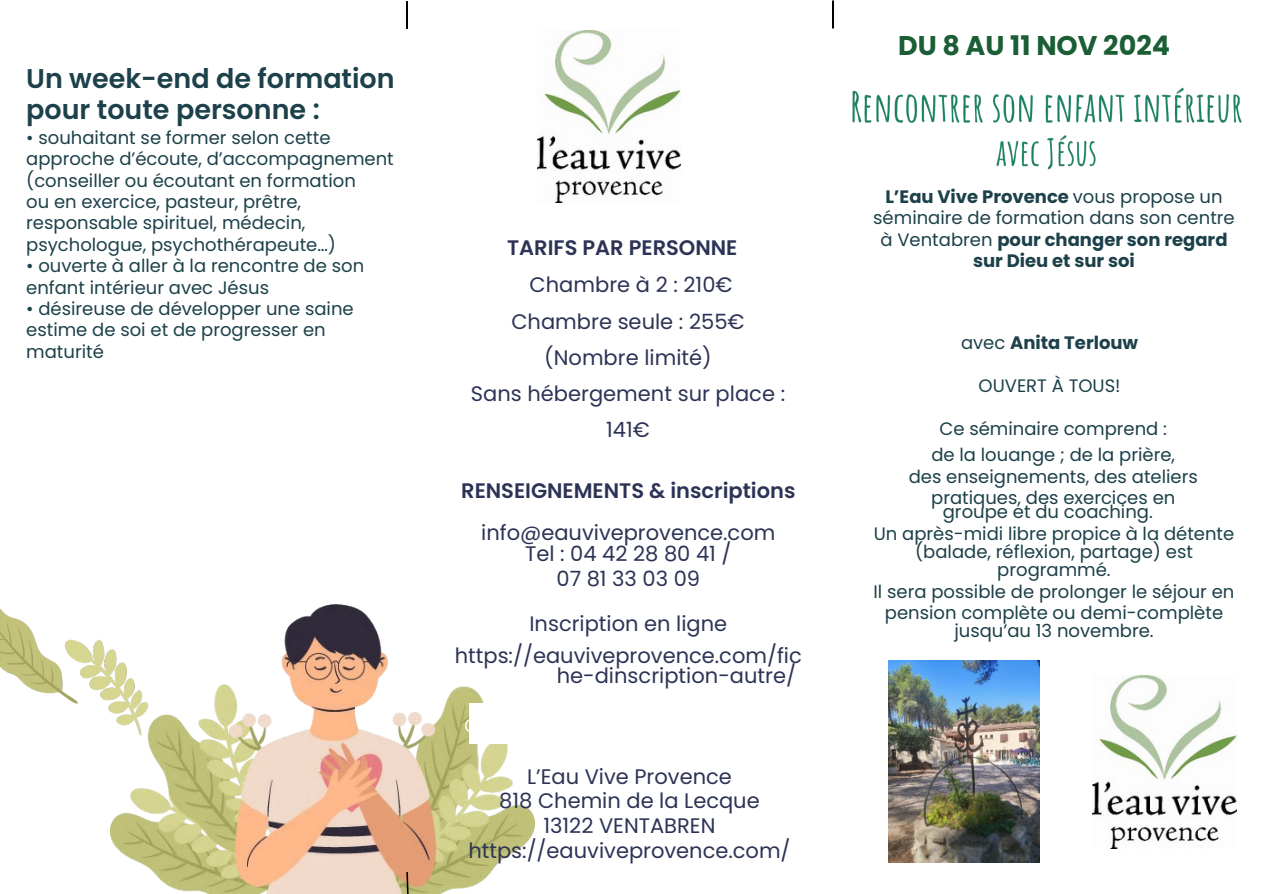
<style>
.page{position:relative;width:1263px;height:894px;background:#fff}
.page>*{position:absolute;margin:0;border:0;box-sizing:border-box;transform-origin:0 0}
.t1{font:600 27px/31.5px "Poppins";color:#1d414a}
.t2{font:700 27px "Poppins";color:#1b5e35}
.t3{font:21px/24.8px "Poppins";color:#2d3355;text-align:center}
.t4{font:600 21px/41.7px "Poppins";color:#2d3355;text-align:center}
.t5{font:18px/21.3px "Poppins";color:#1d414a}
.t6{font:18px "Poppins";color:#1c4049}
.t7{font:700 18px "Poppins";color:#1d414a}
.s1{font-weight:400}
.s2{font-weight:700}
</style>
<div class="page">
<img style="left:0;top:608px;width:110px;height:103px">
<img style="left:852px;top:87px;width:390px;height:83px">
<img style="left:110px;top:604px;width:424px;height:289px">
<img style="left:406px;top:872px;width:2px;height:21px">
<svg style="left:407px;top:1px;width:1px;height:27px"></svg>
<svg style="left:832px;top:0;width:1px;height:28px"></svg>
<img style="left:538px;top:30px;width:142px;height:172px">
<img style="left:1092px;top:675px;width:144px;height:173px">
<img style="left:888px;top:660px;width:151px;height:202px">
<div style="left:469px;top:702px;width:327px;height:41px;background:#fff"></div>
<h3 class="t1" style="left:26px;top:62px;width:370px">Un week-end de formation pour toute personne :</h3>
<p class="t5" style="left:26px;top:127px;width:369px">• souhaitant se former selon cette approche d’écoute, d’accompagnement (conseiller ou écoutant en formation<br>ou en exercice, pasteur, prêtre, responsable spirituel, médecin, psychologue, psychothérapeute…)</p>
<p class="t5" style="left:26px;top:255px;width:339px">• ouverte à aller à la rencontre de son enfant intérieur avec Jésus</p>
<p class="t5" style="left:26px;top:298px;width:329px">• désireuse de développer une saine estime de soi et de progresser en maturité</p>
<p class="t4" style="left:507px;top:227px;width:232px">TARIFS PAR PERSONNE</p>
<p class="t3" style="left:530px;top:272px;width:204px">Chambre à 2 : 210€</p>
<p class="t3" style="left:471px;top:303px;width:316px;line-height:36px">Chambre seule : 255€ (Nombre limité)<br>Sans hébergement sur place :<br>141€</p>
<p class="t4" style="left:461px;top:470px;width:336px">RENSEIGNEMENTS &amp; inscriptions <span class="s1">info@eauviveprovence.com</span></p>
<p class="t3" style="left:525px;top:541px;width:208px">Tel : 04 42 28 80 41 /<br>07 81 33 03 09</p>
<p class="t3" style="left:455px;top:607px;width:349px;line-height:31.5px">Inscription en ligne https://eauviveprovence.com/fic</p>
<p class="t3" style="left:557px;top:663px;width:241px">he-dinscription-autre/</p>
<p class="t3" style="left:468px;top:763px;width:324px">L’Eau Vive Provence<br>818 Chemin de la Lecque<br>13122 VENTABREN https://eauviveprovence.com/</p>
<p class="t2" style="left:898px;top:27px;width:273px">DU 8 AU 11 NOV 2024</p>
<h3 class="t5" style="left:873px;top:186px;width:363px;text-align:center"><span class="s2">L’Eau Vive Provence</span> vous propose un séminaire de formation dans son centre à Ventabren <span class="s2">pour changer son regard sur Dieu et sur soi</span></h3>
<h3 class="t7" style="left:961px;top:330px;width:179px"><span class="s1">avec</span> Anita Terlouw</h3>
<h3 class="t5" style="left:978px;top:374px;width:144px">OUVERT À TOUS!</h3>
<h3 class="t6" style="left:939px;top:416px;width:229px">Ce séminaire comprend :</h3>
<p class="t6" style="left:931px;top:442px;width:245px">de la louange ; de la prière,</p>
<p class="t6" style="left:909px;top:463px;width:291px">des enseignements, des ateliers</p>
<h1 class="t6" style="left:931px;top:485px;width:246px">pratiques, des exercices en</h1>
<p class="t6" style="left:943px;top:499px;width:212px">groupe et du coaching.</p>
<p class="t6" style="left:874px;top:521px;width:362px">Un après-midi libre propice à la détente</p>
<p class="t6" style="left:915px;top:539px;width:279px">(balade, réflexion, partage) est</p>
<p class="t6" style="left:997px;top:557px;width:115px">programmé.</p>
<p class="t6" style="left:873px;top:578px;width:362px">Il sera possible de prolonger le séjour en</p>
<p class="t6" style="left:885px;top:600px;width:340px">pension complète ou demi-complète</p>
<p class="t6" style="left:954px;top:618px;width:201px">jusqu’au 13 novembre.</p>
</div>
